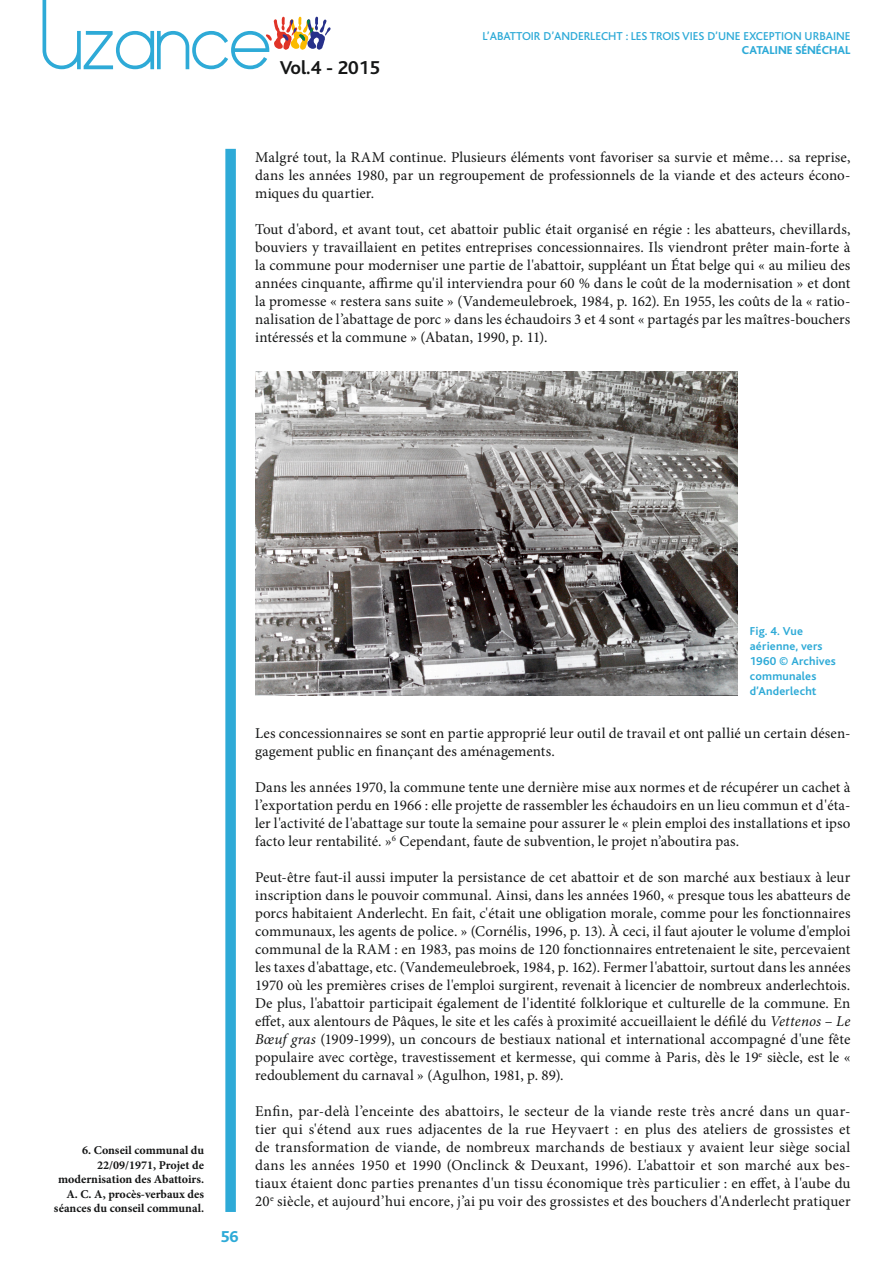
<style>
.page{position:relative;width:893px;height:1263px;background:#fff}
.page>*{position:absolute;margin:0;border:0;box-sizing:border-box;transform-origin:0 0}
.t1{font:700 19.5px "Bliss";color:#151616}
.t2{font:800 16.5px "Bliss";color:#2eaad7}
.t3{font:15px/18px "Minion Pro";letter-spacing:.005em;color:#151616;text-align:justify}
.t4{font:700 12px/14.4px "Minion Pro";color:#151616;text-align:right}
.t5{font:700 12px/15px "Bliss";letter-spacing:.015em;color:#2eaad7}
.t6{font:500 12px "Bliss";color:#2eaad7}
.t7{font:800 12px "Bliss";color:#2eaad7}
.s1{font-style:italic}
</style>
<div class="page">
<div style="left:225px;top:149px;width:11px;height:1063px;background:#2eaad7"></div>
<svg style="left:43px;top:0;width:288px;height:69px"></svg>
<img style="left:255px;top:372px;width:482px;height:323px">
<h1 class="t1" style="left:280px;top:58px;width:102px">Vol.4 - 2015</h1>
<p class="t6" style="left:482px;top:30px;width:369px">L’ABATTOIR D’ANDERLECHT : LES TROIS VIES D’UNE EXCEPTION URBAINE</p>
<p class="t7" style="left:742px;top:44px;width:110px">CATALINE SÉNÉCHAL</p>
<p class="t3" style="left:255px;top:148px;width:597px">Malgré tout, la RAM continue. Plusieurs éléments vont favoriser sa survie et même… sa reprise, dans les années 1980, par un regroupement de professionnels de la viande et des acteurs écono&shy;miques du quartier.</p>
<p class="t3" style="left:255px;top:220px;width:597px">Tout d'abord, et avant tout, cet abattoir public était organisé en régie : les abatteurs, chevillards, bouviers y travaillaient en petites entreprises concessionnaires. Ils viendront prêter main-forte à la commune pour moderniser une partie de l'abattoir, suppléant un État belge qui « au milieu des années cinquante, affirme qu'il interviendra pour 60 % dans le coût de la modernisation » et dont la promesse « restera sans suite » (Vandemeulebroek, 1984, p. 162). En 1955, les coûts de la « ratio&shy;nalisation de l’abattage de porc » dans les échaudoirs 3 et 4 sont « partagés par les maîtres-bouchers intéressés et la commune » (Abatan, 1990, p. 11).</p>
<p class="t4" style="left:54px;top:1143px;width:152px">6. Conseil communal du<br>22/09/1971, Projet de modernisation des Abattoirs.<br>A. C. A, procès-verbaux des séances du conseil communal.</p>
<p class="t2" style="left:221px;top:1228px;width:20px">56</p>
<p class="t5" style="left:750px;top:623px;width:88px">Fig. 4. Vue aérienne, vers<br>1960 © Archives communales d’Anderlecht</p>
<p class="t3" style="left:255px;top:724px;width:597px">Les concessionnaires se sont en partie approprié leur outil de travail et ont pallié un certain désen&shy;gagement public en finançant des aménagements.</p>
<p class="t3" style="left:255px;top:778px;width:597px">Dans les années 1970, la commune tente une dernière mise aux normes et de récupérer un cachet à l’exportation perdu en 1966 : elle projette de rassembler les échaudoirs en un lieu commun et d'éta&shy;ler l'activité de l'abattage sur toute la semaine pour assurer le « plein emploi des installations et ipso facto leur rentabilité. »<sup>6</sup> Cependant, faute de subvention, le projet n’aboutira pas.</p>
<p class="t3" style="left:255px;top:868px;width:597px">Peut-être faut-il aussi imputer la persistance de cet abattoir et de son marché aux bestiaux à leur inscription dans le pouvoir communal. Ainsi, dans les années 1960, « presque tous les abatteurs de porcs habitaient Anderlecht. En fait, c'était une obligation morale, comme pour les fonctionnaires communaux, les agents de police. » (Cornélis, 1996, p. 13). À ceci, il faut ajouter le volume d'emploi communal de la RAM : en 1983, pas moins de 120 fonctionnaires entretenaient le site, percevaient les taxes d'abattage, etc. (Vandemeulebroek, 1984, p. 162). Fermer l'abattoir, surtout dans les années 1970 où les premières crises de l'emploi surgirent, revenait à licencier de nombreux anderlechtois.<br>De plus, l'abattoir participait également de l'identité folklorique et culturelle de la commune. En effet, aux alentours de Pâques, le site et les cafés à proximité accueillaient le défilé du <span class="s1">Vettenos</span> – <span class="s1">Le Bœuf gras</span> (1909-1999), un concours de bestiaux national et international accompagné d'une fête populaire avec cortège, travestissement et kermesse, qui comme à Paris, dès le 19<sup>e</sup> siècle, est le « redoublement du carnaval » (Agulhon, 1981, p. 89).</p>
<p class="t3" style="left:255px;top:1102px;width:597px">Enfin, par-delà l’enceinte des abattoirs, le secteur de la viande reste très ancré dans un quar&shy;tier qui s'étend aux rues adjacentes de la rue Heyvaert : en plus des ateliers de grossistes et de transformation de viande, de nombreux marchands de bestiaux y avaient leur siège social dans les années 1950 et 1990 (Onclinck &amp; Deuxant, 1996). L'abattoir et son marché aux bes&shy;tiaux étaient donc parties prenantes d'un tissu économique très particulier : en effet, à l'aube du 20<sup>e</sup> siècle, et aujourd’hui encore, j’ai pu voir des grossistes et des bouchers d'Anderlecht pratiquer</p>
</div>
